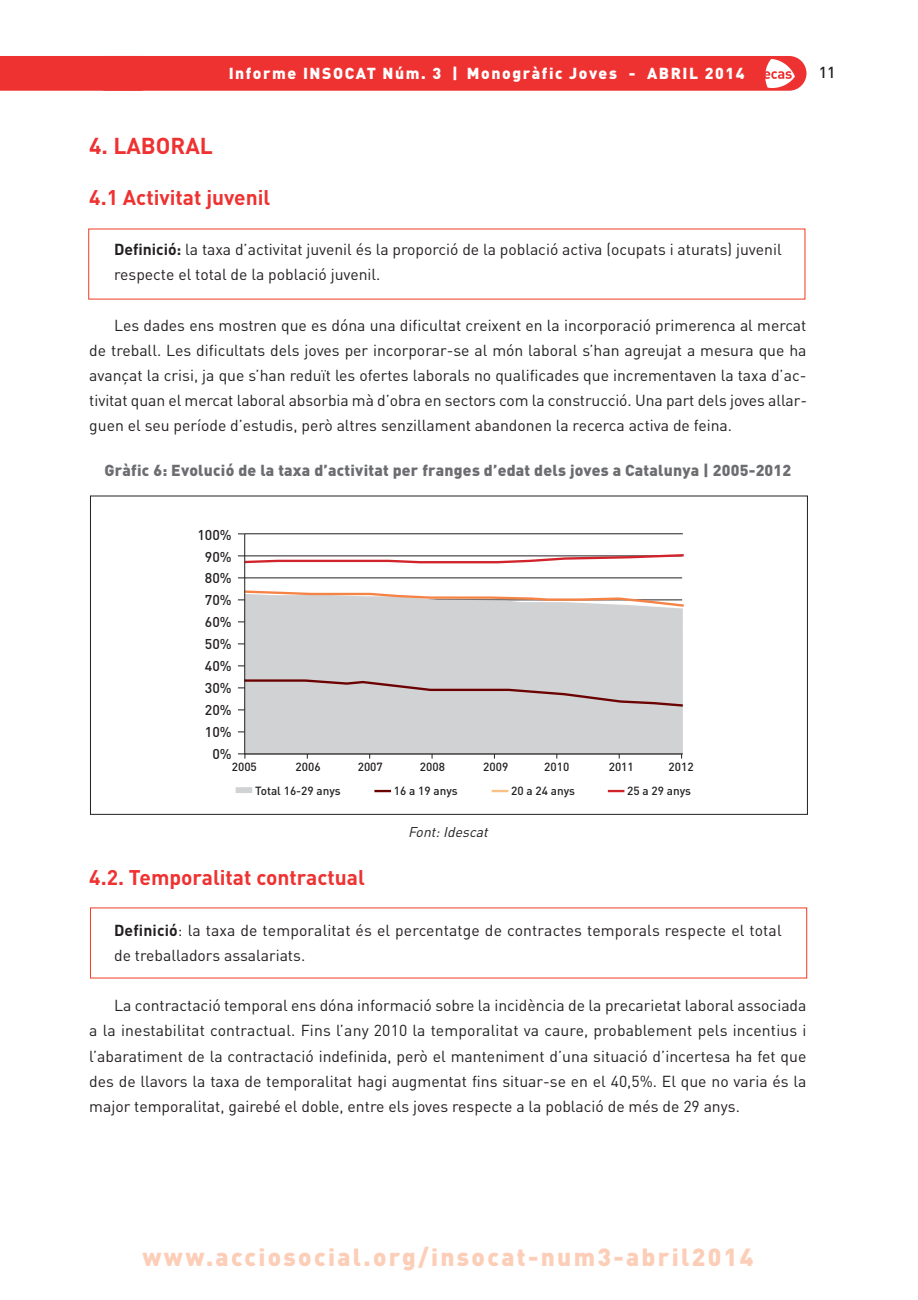
<style>
.page{position:relative;width:918px;height:1300px;background:#fff}
.page>*{position:absolute;margin:0;border:0;box-sizing:border-box;transform-origin:0 0}
.t1{font:900 24.5px "DIN";letter-spacing:.095em;color:#fccdb7}
.t2{font:700 22.75px "DIN";color:#ee3231}
.t3{font:700 21px "DIN";color:#ee3231}
.t4{font:15.75px/25.2px "DIN";color:#231f20}
.t5{font:900 15.75px "DIN";letter-spacing:.015em;color:#6c6d70}
.t6{font:900 15.75px "DIN";letter-spacing:.1em;color:#fff}
.t7{font:500 15.75px "DIN";color:#231f20}
.t8{font:500 14px/21.9px "DIN";color:#231f20;text-align:right}
.t9{font:italic 14px "DIN";color:#231f20}
.t10{font:500 11.72px "DIN";color:#231f20}
.s1{font-weight:700}
</style>
<div class="page">
<div style="left:89px;top:56px;width:717px;height:35px;background:#ee3231;border-radius:17px"></div>
<img style="left:763px;top:56px;width:32px;height:35px">
<div style="left:0;top:56px;width:157px;height:35px;background:#ee3231"></div>
<hr style="left:238px;top:753px;width:444px;height:1px;background:#231f20">
<hr style="left:238px;top:731px;width:444px;height:1px;background:#231f20">
<hr style="left:238px;top:621px;width:444px;height:1px;background:#231f20">
<hr style="left:238px;top:577px;width:444px;height:1px;background:#231f20">
<hr style="left:238px;top:555px;width:444px;height:1px;background:#231f20">
<hr style="left:238px;top:599px;width:444px;height:1px;background:#231f20">
<hr style="left:238px;top:643px;width:444px;height:1px;background:#231f20">
<hr style="left:238px;top:665px;width:444px;height:1px;background:#231f20">
<hr style="left:238px;top:687px;width:444px;height:1px;background:#231f20">
<hr style="left:238px;top:709px;width:444px;height:1px;background:#231f20">
<div style="left:236px;top:787px;width:16px;height:6px;background:#d1d2d4"></div>
<svg style="left:374px;top:790px;width:17px;height:2px"></svg>
<svg style="left:492px;top:790px;width:16px;height:2px"></svg>
<svg style="left:608px;top:790px;width:16px;height:2px"></svg>
<svg style="left:244px;top:533px;width:439px;height:221px"></svg>
<p class="t6" style="left:229px;top:64px;width:517px">Informe INSOCAT Núm. 3 | Monogràfic Joves - ABRIL 2014</p>
<p class="t7" style="left:819px;top:64px;width:18px">11</p>
<h2 class="t2" style="left:89px;top:133px;width:125px">4. LABORAL</h2>
<h3 class="t3" style="left:89px;top:185px;width:183px">4.1 Activitat juvenil</h3>
<p class="t4" style="left:114px;top:237px;width:669px"><span class="s1">Definició:</span> la taxa d’activitat juvenil és la proporció de la població activa (ocupats i aturats) juvenil respecte el total de la població juvenil.</p>
<p class="t4" style="left:89px;top:313px;width:719px;text-align:justify;text-indent:25px">Les dades ens mostren que es dóna una dificultat creixent en la incorporació primerenca al mercat de treball. Les dificultats dels joves per incorporar-se al món laboral s’han agreujat a mesura que ha avançat la crisi, ja que s’han reduït les ofertes laborals no qualificades que incrementaven la taxa d’ac&shy;tivitat quan el mercat laboral absorbia mà d’obra en sectors com la construcció. Una part dels joves allar&shy;guen el seu període d’estudis, però altres senzillament abandonen la recerca activa de feina.</p>
<p class="t5" style="left:104px;top:461px;width:688px">Gràfic 6: Evolució de la taxa d’activitat per franges d’edat dels joves a Catalunya | 2005-2012</p>
<p class="t8" style="left:197px;top:524px;width:36px">100%<br>90%<br>80%<br>70%<br>60%<br>50%<br>40%<br>30%<br>20%<br>10%<br>0%</p>
<p class="t10" style="left:232px;top:760px;width:26px">2005</p>
<p class="t10" style="left:296px;top:760px;width:26px">2006</p>
<p class="t10" style="left:358px;top:760px;width:26px">2007</p>
<p class="t10" style="left:420px;top:760px;width:26px">2008</p>
<p class="t10" style="left:483px;top:760px;width:26px">2009</p>
<p class="t10" style="left:544px;top:760px;width:26px">2010</p>
<p class="t10" style="left:609px;top:760px;width:26px">2011</p>
<p class="t10" style="left:668px;top:760px;width:26px">2012</p>
<p class="t10" style="left:255px;top:784px;width:87px">Total 16-29 anys</p>
<p class="t10" style="left:394px;top:784px;width:65px">16 a 19 anys</p>
<p class="t10" style="left:511px;top:784px;width:65px">20 a 24 anys</p>
<p class="t10" style="left:627px;top:784px;width:65px">25 a 29 anys</p>
<p class="t9" style="left:408px;top:823px;width:84px">Font: Idescat</p>
<h3 class="t3" style="left:89px;top:865px;width:277px">4.2. Temporalitat contractual</h3>
<p class="t4" style="left:114px;top:917px;width:669px"><span class="s1">Definició</span>: la taxa de temporalitat és el percentatge de contractes temporals respecte el total de treballadors assalariats.</p>
<p class="t4" style="left:89px;top:993px;width:718px;text-align:justify;text-indent:25px">La contractació temporal ens dóna informació sobre la incidència de la precarietat laboral associada a la inestabilitat contractual. Fins l’any 2010 la temporalitat va caure, probablement pels incentius i l’abaratiment de la contractació indefinida, però el manteniment d’una situació d’incertesa ha fet que des de llavors la taxa de temporalitat hagi augmentat fins situar-se en el 40,5%. El que no varia és la major temporalitat, gairebé el doble, entre els joves respecte a la població de més de 29 anys.</p>
<h1 class="t1" style="left:142px;top:1243px;width:612px">www.acciosocial.org/insocat-num3-abril2014</h1>
</div>
